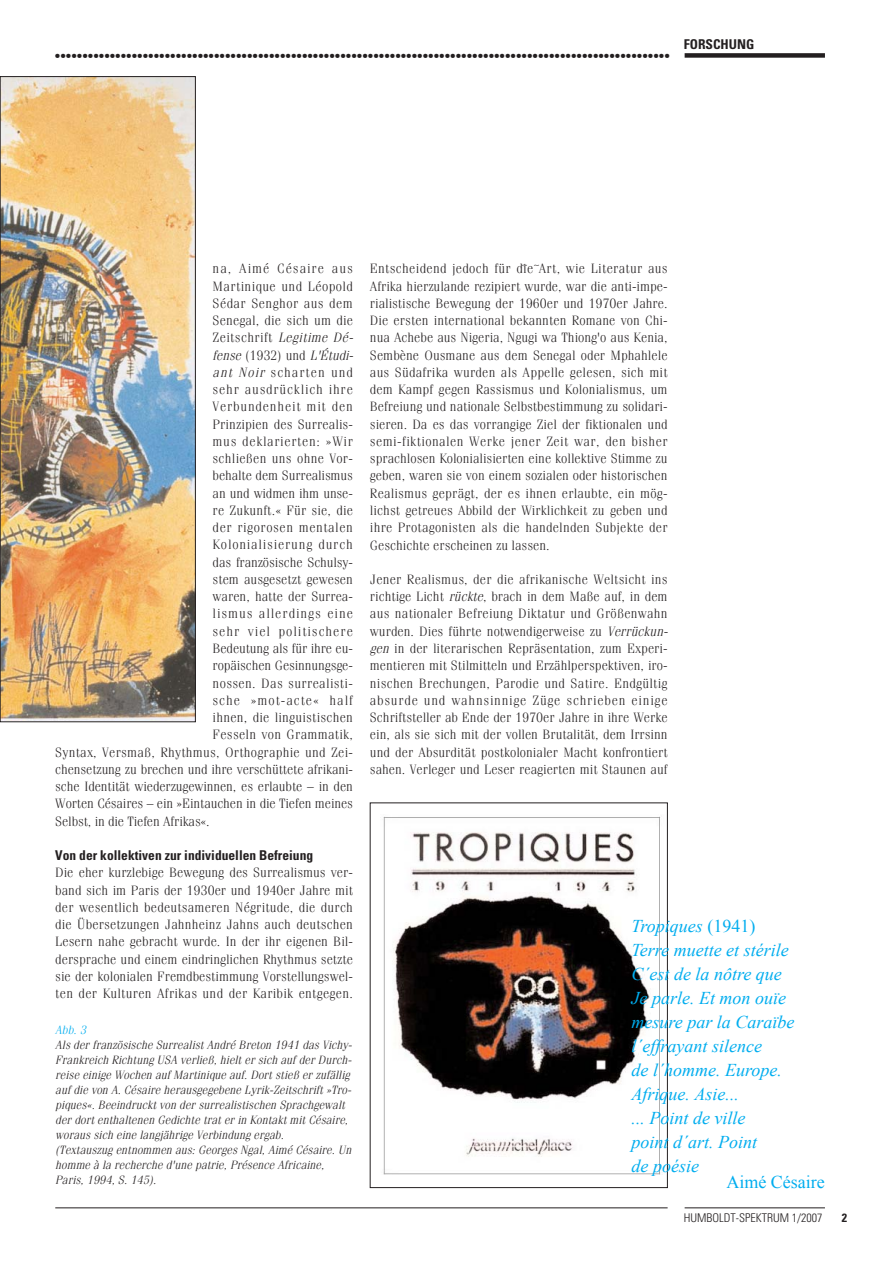
<style>
.page{position:relative;width:893px;height:1263px;background:#fff}
.page>*{position:absolute;margin:0;border:0;box-sizing:border-box;transform-origin:0 0}
.t1{font:italic 18px/24px "Times New Roman";color:#00adef}
.t2{font:18px "Bahamas Heavy Plain";color:#231f20}
.t3{font:18px "Times New Roman";color:#00adef}
.t4{font:300 13.5px/17.2px "Fenice";color:#231f20;text-align:justify}
.t5{font:300 13.5px "Fenice";letter-spacing:.02em;color:#231f20}
.t6{font:300 13.5px "Fenice";letter-spacing:.07em;color:#231f20}
.t7{font:300 13.5px "Fenice";letter-spacing:.03em;color:#231f20}
.t8{font:300 13.5px "Fenice";letter-spacing:.06em;color:#231f20}
.t9{font:700 condensed 13.5px "Univers";color:#231f20}
.t10{font:italic 300 13.5px "Fenice";color:#231f20}
.t11{font:300 13.5px "Fenice";letter-spacing:.025em;color:#231f20}
.t12{font:300 13.5px "Fenice";letter-spacing:.05em;color:#231f20}
.t13{font:300 13.5px "Fenice";letter-spacing:.04em;color:#231f20}
.t14{font:italic 300 12px/15px "Fenice";color:#231f20}
.t15{font:300 condensed 12px "Univers";color:#231f20}
.t16{font:italic 300 12px "Fenice";color:#00adef}
.t17{font:700 condensed 12px "Univers";color:#231f20}
.t18{font:300 10.5px "Fenice";color:#231f20}
.s1{font-style:italic}
.s2{font-style:normal}
</style>
<div class="page">
<hr style="left:55px;top:1207px;width:613px;height:1px;background:#231f20">
<hr style="left:685px;top:1207px;width:140px;height:1px;background:#231f20">
<div style="left:685px;top:53px;width:140px;height:5px;background:#231f20"></div>
<img style="left:2px;top:78px;width:192px;height:642px">
<div style="left:0;top:76px;width:196px;height:646px;border:1px solid #231f20"></div>
<img style="left:383px;top:816px;width:277px;height:359px">
<div style="left:370px;top:803px;width:298px;height:385px;border:1px solid #231f20"></div>
<h1 class="t2" style="left:55px;top:45px;width:616px">................................................................................................................</h1>
<p class="t9" style="left:684px;top:40px;width:72px">FORSCHUNG</p>
<p class="t6" style="left:213px;top:264px;width:142px">na, Aimé Césaire aus</p>
<p class="t7" style="left:213px;top:281px;width:142px">Martinique und Léopold</p>
<p class="t7" style="left:213px;top:299px;width:142px">Sédar Senghor aus dem</p>
<p class="t4" style="left:213px;top:313px;width:142px">Senegal, die sich um die</p>
<p class="t7" style="left:213px;top:333px;width:144px">Zeitschrift <span class="s1">Legitime Dé-</span></p>
<p class="t10" style="left:213px;top:350px;width:144px">fense <span class="s2">( 1 9 3 2 ) u n d</span> L'Étudi-</p>
<p class="t6" style="left:213px;top:368px;width:142px"><span class="s1">ant Noir</span> scharten und</p>
<p class="t8" style="left:213px;top:385px;width:142px">sehr ausdrücklich ihre</p>
<p class="t8" style="left:213px;top:402px;width:142px">Verbundenheit mit den</p>
<p class="t4" style="left:213px;top:417px;width:142px">Prinzipien des Surrealis-</p>
<p class="t12" style="left:213px;top:437px;width:142px">mus deklarierten: »Wir</p>
<p class="t5" style="left:213px;top:454px;width:142px">schließen uns ohne Vor-</p>
<p class="t4" style="left:213px;top:468px;width:142px">behalte dem Surrealismus</p>
<p class="t4" style="left:213px;top:486px;width:142px">an und widmen ihm unse-</p>
<p class="t4" style="left:213px;top:503px;width:142px">re Zukunft.« Für sie, die</p>
<p class="t13" style="left:213px;top:523px;width:142px">der rigorosen mentalen</p>
<p class="t8" style="left:213px;top:540px;width:142px">Kolonialisierung durch</p>
<p class="t4" style="left:213px;top:555px;width:142px">das französische Schulsy-</p>
<p class="t4" style="left:213px;top:572px;width:142px">stem ausgesetzt gewesen</p>
<p class="t4" style="left:213px;top:589px;width:142px">waren, hatte der Surrea-</p>
<p class="t6" style="left:213px;top:609px;width:142px">lismus allerdings eine</p>
<p class="t6" style="left:213px;top:626px;width:142px">sehr viel politischere</p>
<p class="t4" style="left:213px;top:641px;width:142px">Bedeutung als für ihre eu-</p>
<p class="t4" style="left:213px;top:658px;width:142px">ropäischen Gesinnungsge-</p>
<p class="t11" style="left:213px;top:678px;width:142px">nossen. Das surrealisti-</p>
<p class="t6" style="left:213px;top:695px;width:142px">sche »mot-acte« half</p>
<p class="t5" style="left:213px;top:713px;width:142px">ihnen, die linguistischen</p>
<p class="t5" style="left:213px;top:730px;width:142px">Fesseln von Grammatik,</p>
<p class="t5" style="left:55px;top:747px;width:299px">Syntax, Versmaß, Rhythmus, Orthographie und Zei-</p>
<p class="t4" style="left:55px;top:762px;width:299px">chensetzung zu brechen und ihre verschüttete afrikani-</p>
<p class="t4" style="left:55px;top:779px;width:299px">sche Identität wiederzugewinnen, es erlaubte – in den</p>
<p class="t4" style="left:55px;top:796px;width:299px">Worten Césaires – ein »Eintauchen in die Tiefen meines</p>
<p class="t4" style="left:55px;top:813px;width:156px">Selbst, in die Tiefen Afrikas«.</p>
<p class="t9" style="left:55px;top:850px;width:259px">Von der kollektiven zur individuellen Befreiung</p>
<p class="t4" style="left:55px;top:865px;width:299px">Die eher kurzlebige Bewegung des Surrealismus ver&shy;band sich im Paris der 1930er und 1940er Jahre mit der wesentlich bedeutsameren Négritude, die durch die Übersetzungen Jahnheinz Jahns auch deutschen Lesern nahe gebracht wurde. In der ihr eigenen Bil&shy;dersprache und einem eindringlichen Rhythmus setzte sie der kolonialen Fremdbestimmung Vorstellungswel&shy;ten der Kulturen Afrikas und der Karibik entgegen.</p>
<p class="t16" style="left:55px;top:1025px;width:34px">Abb. 3</p>
<p class="t14" style="left:55px;top:1038px;width:300px">Als der französische Surrealist André Breton 1941 das Vichy-Frankreich Richtung USA verließ, hielt er sich auf der Durch&shy;reise einige Wochen auf Martinique auf. Dort stieß er zufällig auf die von A. Césaire herausgegebene Lyrik-Zeitschrift »Tro&shy;piques«. Beeindruckt von der surrealistischen Sprachgewalt der dort enthaltenen Gedichte trat er in Kontakt mit Césaire, woraus sich eine langjährige Verbindung ergab.<br>(Textauszug entnommen aus: Georges Ngal, Aimé Césaire. Un homme à la recherche d'une patrie, Présence Africaine, Paris, 1994, S. 145).</p>
<p class="t4" style="left:370px;top:261px;width:299px">Entscheidend jedoch für die Art, wie Literatur aus Afrika hierzulande rezipiert wurde, war die anti-impe&shy;rialistische Bewegung der 1960er und 1970er Jahre.<br>Die ersten international bekannten Romane von Chi&shy;nua Achebe aus Nigeria, Ngugi wa Thiong'o aus Kenia, Sembène Ousmane aus dem Senegal oder Mphahlele aus Südafrika wurden als Appelle gelesen, sich mit dem Kampf gegen Rassismus und Kolonialismus, um Befreiung und nationale Selbstbestimmung zu solidari&shy;sieren. Da es das vorrangige Ziel der fiktionalen und semi-fiktionalen Werke jener Zeit war, den bisher sprachlosen Kolonialisierten eine kollektive Stimme zu geben, waren sie von einem sozialen oder historischen Realismus geprägt, der es ihnen erlaubte, ein mög&shy;lichst getreues Abbild der Wirklichkeit zu geben und ihre Protagonisten als die handelnden Subjekte der Geschichte erscheinen zu lassen.</p>
<p class="t4" style="left:370px;top:572px;width:302px;text-align:left">Jener Realismus, der die afrikanische Weltsicht ins richtige Licht <span class="s1">rückte</span>, brach in dem Maße auf, in dem aus nationaler Befreiung Diktatur und Größenwahn wurden. Dies führte notwendigerweise zu <span class="s1">Verrückun&shy;gen</span> in der literarischen Repräsentation, zum Experi&shy;mentieren mit Stilmitteln und Erzählperspektiven, iro&shy;nischen Brechungen, Parodie und Satire. Endgültig absurde und wahnsinnige Züge schrieben einige Schriftsteller ab Ende der 1970er Jahre in ihre Werke ein, als sie sich mit der vollen Brutalität, dem Irrsinn und der Absurdität postkolonialer Macht konfrontiert sahen. Verleger und Leser reagierten mit Staunen auf</p>
<p class="t18" style="left:522px;top:261px;width:20px">~ ~</p>
<h1 class="t1" style="left:631px;top:914px;width:164px">Tropiques <span class="s2">(1941)<br></span>Terre muette et stérile<br>C´est de la nôtre que<br>Je parle. Et mon ouïe mesure par la Caraïbe l´effrayant silence<br>de l´homme. Europe.<br>Afrique. Asie...<br>... Point de ville<br>point d´art. Point<br>de poésie</h1>
<h1 class="t3" style="left:726px;top:1172px;width:100px">Aimé Césaire</h1>
<p class="t15" style="left:684px;top:1213px;width:140px">HUMBOLDT-SPEKTRUM 1/2007</p>
<p class="t17" style="left:842px;top:1213px;width:7px">2</p>
</div>
